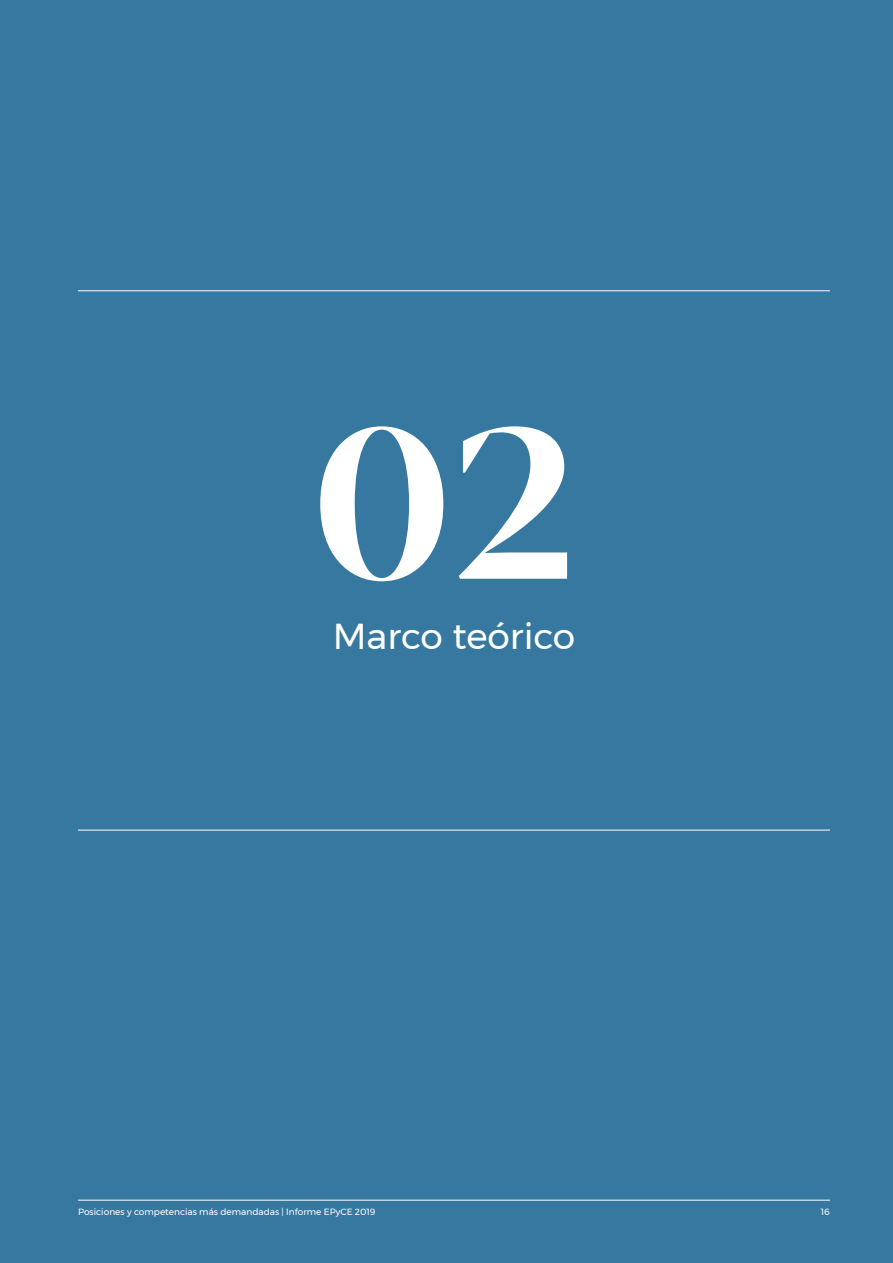
<style>
.page{position:relative;width:893px;height:1263px;background:#3678a0}
.page>*{position:absolute;margin:0;border:0;box-sizing:border-box;transform-origin:0 0}
.t1{font:600 218.25px "Tabac G1";color:#fff}
.t2{font:36px "Montserrat";color:#fff}
.t3{font:9px "Montserrat";color:#fff}
</style>
<div class="page">
<hr style="left:78px;top:1200px;width:752px;height:1px;background:#fff">
<hr style="left:78px;top:830px;width:752px;height:1px;background:#fff">
<hr style="left:78px;top:290px;width:752px;height:1px;background:#fff">
<h1 class="t1" style="left:313px;top:357px;width:265px">02</h1>
<h2 class="t2" style="left:333px;top:609px;width:244px">Marco teórico</h2>
<p class="t3" style="left:78px;top:1205px;width:299px">Posiciones y competencias más demandadas | Informe EPyCE 2019</p>
<p class="t3" style="left:821px;top:1205px;width:11px">16</p>
</div>
